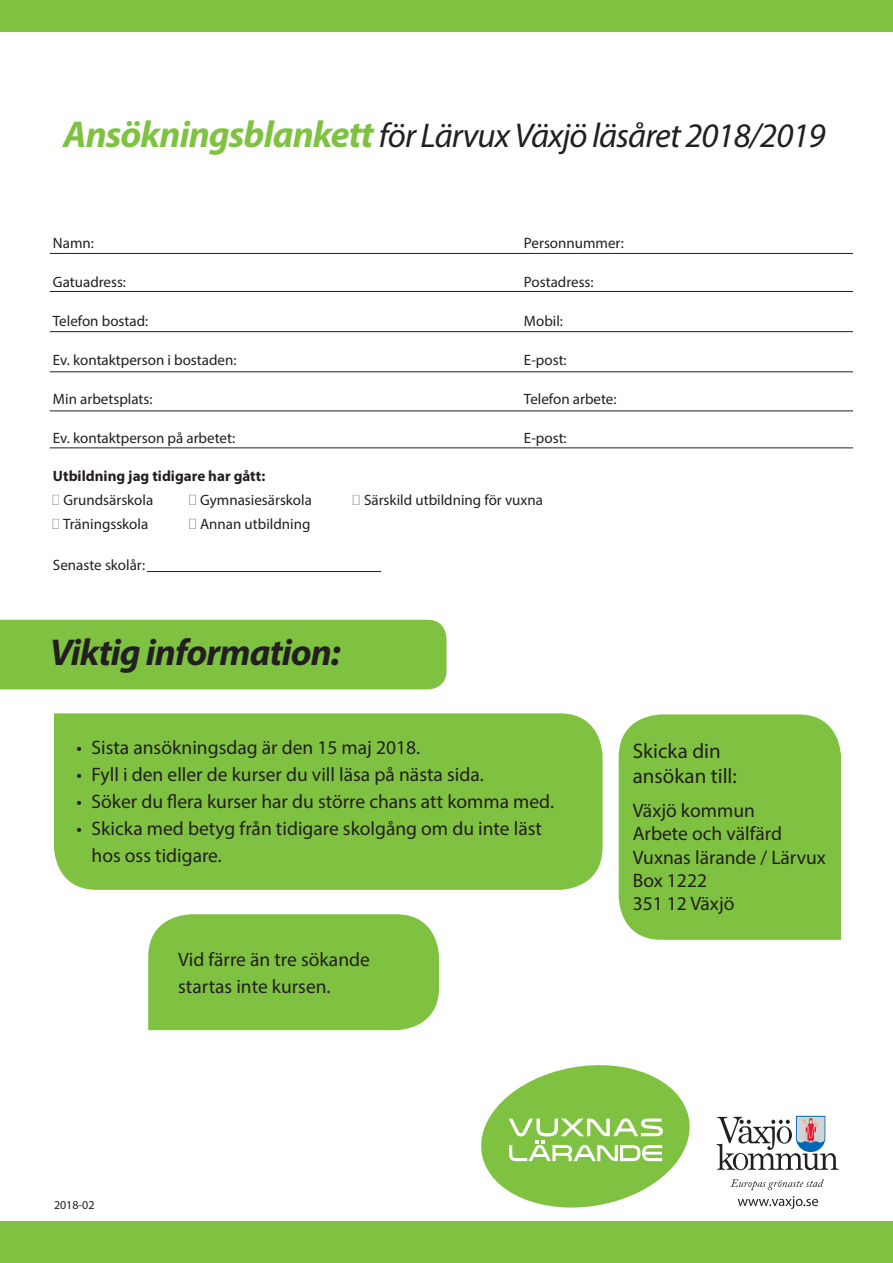
<style>
.page{position:relative;width:893px;height:1263px;background:#fff}
.page>*{position:absolute;margin:0;border:0;box-sizing:border-box;transform-origin:0 0}
.Stora_rubbar{font:italic 700 37.5px "Myriad Pro";letter-spacing:-.025em;color:#231f20}
.Stora_rubbar-2{font:italic 34.5px "Myriad Pro";letter-spacing:-.025em;color:#231f20}
.t1{font:21px "Myriad Pro";color:#231f20}
.t2{font:19.5px/27px "Myriad Pro";color:#231f20}
.t3{font:15px "Myriad Pro";color:#231f20}
.t4{font:700 15px "Myriad Pro";color:#231f20}
.t5{font:12px "Myriad Pro";color:#231f20}
.s1{font-weight:700;font-size:37.5px;color:#7fc241}
</style>
<div class="page">
<hr style="left:50px;top:253px;width:803px;height:1px;background:#231f20">
<hr style="left:50px;top:291px;width:803px;height:1px;background:#231f20">
<hr style="left:50px;top:331px;width:803px;height:1px;background:#231f20">
<hr style="left:50px;top:372px;width:803px;height:1px;background:#231f20">
<hr style="left:50px;top:411px;width:803px;height:1px;background:#231f20">
<hr style="left:50px;top:448px;width:803px;height:1px;background:#231f20">
<hr style="left:147px;top:571px;width:234px;height:1px;background:#231f20">
<div style="left:54px;top:713px;width:549px;height:177px;background:#7fc241"></div>
<div style="left:619px;top:714px;width:222px;height:226px;background:#7fc241"></div>
<div style="left:0;top:620px;width:446px;height:69px;background:#7fc241"></div>
<div style="left:148px;top:914px;width:291px;height:116px;background:#7fc241"></div>
<svg style="left:716px;top:1116px;width:123px;height:54px"></svg>
<svg style="left:730px;top:1179px;width:94px;height:11px"></svg>
<svg style="left:738px;top:1196px;width:80px;height:13px"></svg>
<svg style="left:481px;top:1065px;width:209px;height:143px"></svg>
<div style="left:0;top:0;width:893px;height:32px;background:#7fc241"></div>
<div style="left:0;top:1221px;width:893px;height:42px;background:#7fc241"></div>
<p class="Stora_rubbar-2" style="left:63px;top:114px;width:764px"><span class="s1">Ansökningsblankett</span> för Lärvux Växjö läsåret 2018/2019</p>
<p class="t3" style="left:53px;top:234px;width:43px">Namn:</p>
<p class="t3" style="left:524px;top:234px;width:101px">Personnummer:</p>
<p class="t3" style="left:53px;top:273px;width:75px">Gatuadress:</p>
<p class="t3" style="left:524px;top:273px;width:71px">Postadress:</p>
<p class="t3" style="left:53px;top:312px;width:97px">Telefon bostad:</p>
<p class="t3" style="left:524px;top:312px;width:41px">Mobil:</p>
<p class="t3" style="left:53px;top:351px;width:185px">Ev. kontaktperson i bostaden:</p>
<p class="t3" style="left:524px;top:351px;width:44px">E-post:</p>
<p class="t3" style="left:53px;top:390px;width:101px">Min arbetsplats:</p>
<p class="t3" style="left:524px;top:390px;width:94px">Telefon arbete:</p>
<p class="t3" style="left:53px;top:429px;width:184px">Ev. kontaktperson på arbetet:</p>
<p class="t3" style="left:524px;top:429px;width:44px">E-post:</p>
<p class="t4" style="left:53px;top:466px;width:214px">Utbildning jag tidigare har gått:</p>
<p class="t3" style="left:53px;top:491px;width:102px">◻ Grundsärskola</p>
<p class="t3" style="left:189px;top:491px;width:124px">◻ Gymnasiesärskola</p>
<p class="t3" style="left:353px;top:491px;width:191px">◻ Särskild utbildning för vuxna</p>
<p class="t3" style="left:53px;top:515px;width:97px">◻ Träningsskola</p>
<p class="t3" style="left:189px;top:515px;width:123px">◻ Annan utbildning</p>
<p class="t3" style="left:53px;top:556px;width:94px">Senaste skolår:</p>
<p class="Stora_rubbar" style="left:50px;top:628px;width:292px">Viktig information:</p>
<p class="t2" style="left:77px;top:733px;width:345px">• Sista ansökningsdag är den 15 maj 2018.</p>
<p class="t2" style="left:77px;top:760px;width:409px">• Fyll i den eller de kurser du vill läsa på nästa sida.</p>
<p class="t2" style="left:77px;top:787px;width:479px">• Söker du flera kurser har du större chans att komma med.</p>
<p class="t2" style="left:92px;top:814px;width:452px;text-indent:-15px">• Skicka med betyg från tidigare skolgång om du inte läst hos oss tidigare.</p>
<p class="t2" style="left:178px;top:946px;width:193px">Vid färre än tre sökande startas inte kursen.</p>
<p class="t1" style="left:633px;top:738px;width:90px">Skicka din</p>
<p class="t1" style="left:633px;top:763px;width:106px">ansökan till:</p>
<p class="t2" style="left:633px;top:796px;width:124px">Växjö kommun</p>
<p class="t2" style="left:633px;top:820px;width:151px">Arbete och välfärd</p>
<p class="t2" style="left:633px;top:843px;width:195px">Vuxnas lärande / Lärvux</p>
<p class="t2" style="left:633px;top:867px;width:76px">Box 1222</p>
<p class="t2" style="left:633px;top:890px;width:103px">351 12 Växjö</p>
<p class="t5" style="left:54px;top:1197px;width:42px">2018-02</p>
</div>
